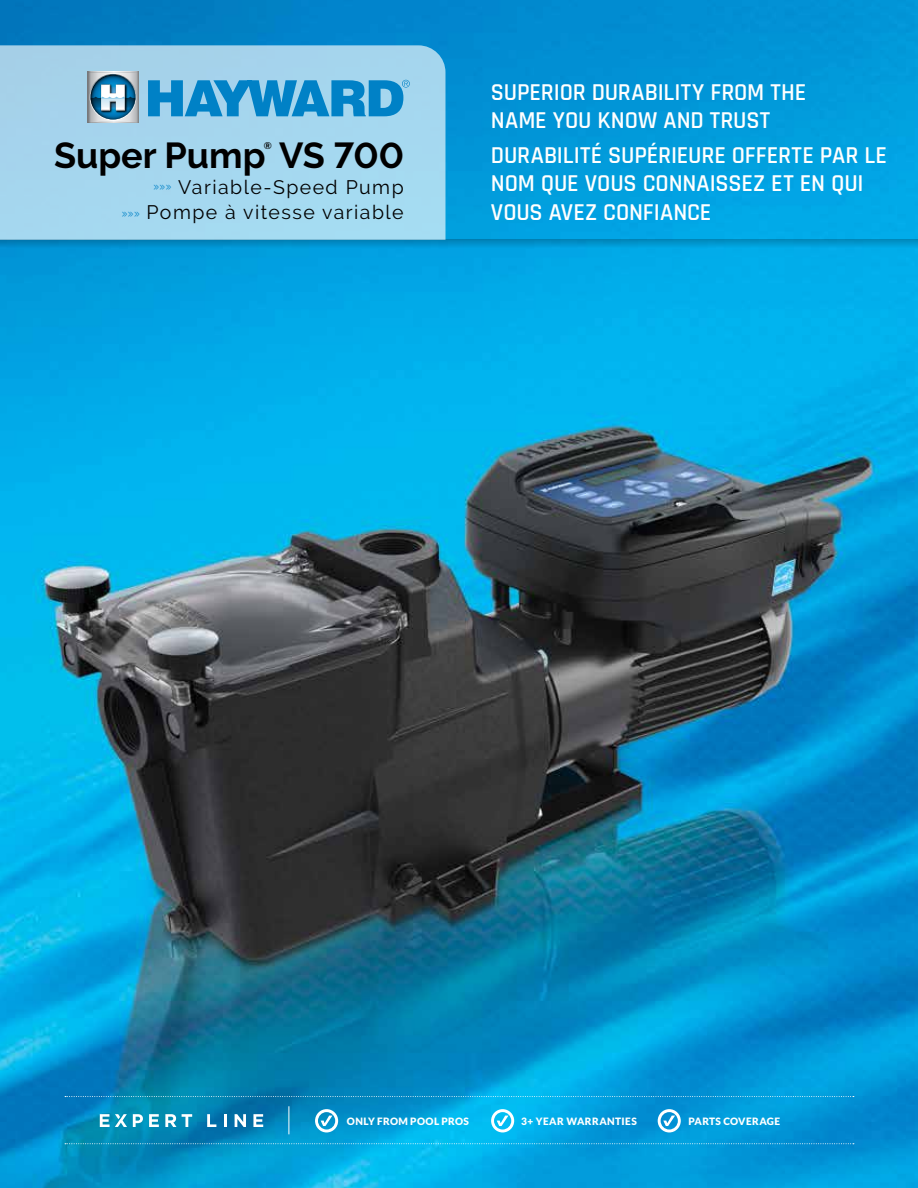
<style>
.page{position:relative;width:918px;height:1188px;background:#fff}
.page>*{position:absolute;margin:0;border:0;box-sizing:border-box;transform-origin:0 0}
.t1{font:700 36px "Raleway";color:#000}
.t2{font:600 24px/28.5px "Rajdhani";letter-spacing:-.005em;color:#fff}
.t3{font:19.5px/24.9px "Raleway";letter-spacing:.075em;color:#000;text-align:right}
.t4{font:900 10.05px "Lato";letter-spacing:.04em;color:#fff}
.t5{font:700 9.6px "Raleway";color:#000}
.s1{font-family:"Rajdhani";font-size:15px;color:#0081c6}
</style>
<div class="page">
<img style="left:0;top:0;width:918px;height:1188px">
<svg style="left:0;top:240px;width:918px;height:9px;background:#0092cd"></svg>
<div style="left:0;top:45px;width:446px;height:195px;background:#a5d7ef"></div>
<img style="left:77px;top:60px;width:74px;height:69px">
<svg style="left:88px;top:72px;width:51px;height:1px"></svg>
<svg style="left:91px;top:75px;width:44px;height:45px"></svg>
<svg style="left:88px;top:85px;width:51px;height:38px;background:#7b9fb3"></svg>
<svg style="left:148px;top:80px;width:262px;height:36px;background:#379dd3"></svg>
<svg style="left:65px;top:1143px;width:789px;height:1px"></svg>
<svg style="left:65px;top:1096px;width:789px;height:1px"></svg>
<svg style="left:133px;top:1114px;width:10px;height:13px"></svg>
<svg style="left:149px;top:1114px;width:10px;height:13px"></svg>
<svg style="left:165px;top:1114px;width:11px;height:13px"></svg>
<svg style="left:182px;top:1114px;width:10px;height:13px"></svg>
<svg style="left:207px;top:1114px;width:9px;height:13px"></svg>
<svg style="left:224px;top:1114px;width:3px;height:13px"></svg>
<svg style="left:235px;top:1114px;width:11px;height:13px"></svg>
<svg style="left:253px;top:1114px;width:10px;height:13px"></svg>
<svg style="left:100px;top:1114px;width:27px;height:13px"></svg>
<svg style="left:315px;top:1109px;width:23px;height:23px"></svg>
<svg style="left:491px;top:1109px;width:23px;height:23px"></svg>
<svg style="left:658px;top:1109px;width:23px;height:23px"></svg>
<svg style="left:289px;top:1106px;width:1px;height:28px"></svg>
<h1 class="t1" style="left:54px;top:134px;width:351px">Super Pump VS 700</h1>
<p class="t5" style="left:264px;top:140px;width:10px">®</p>
<p class="t3" style="left:121px;top:175px;width:284px"><sup>»»»</sup> Variable-Speed Pump<br><span class="s1">»»»</span> Pompe à vitesse variable</p>
<p class="t2" style="left:491px;top:79px;width:317px">SUPERIOR DURABILITY FROM THE<br>NAME YOU KNOW AND TRUST</p>
<p class="t2" style="left:491px;top:142px;width:397px">DURABILITÉ SUPÉRIEURE OFFERTE PAR LE<br>NOM QUE VOUS CONNAISSEZ ET EN QUI<br>VOUS AVEZ CONFIANCE</p>
<p class="t4" style="left:347px;top:1115px;width:124px">ONLY FROM POOL PROS</p>
<p class="t4" style="left:521px;top:1115px;width:117px">3+ YEAR WARRANTIES</p>
<p class="t4" style="left:688px;top:1115px;width:93px">PARTS COVERAGE</p>
</div>
